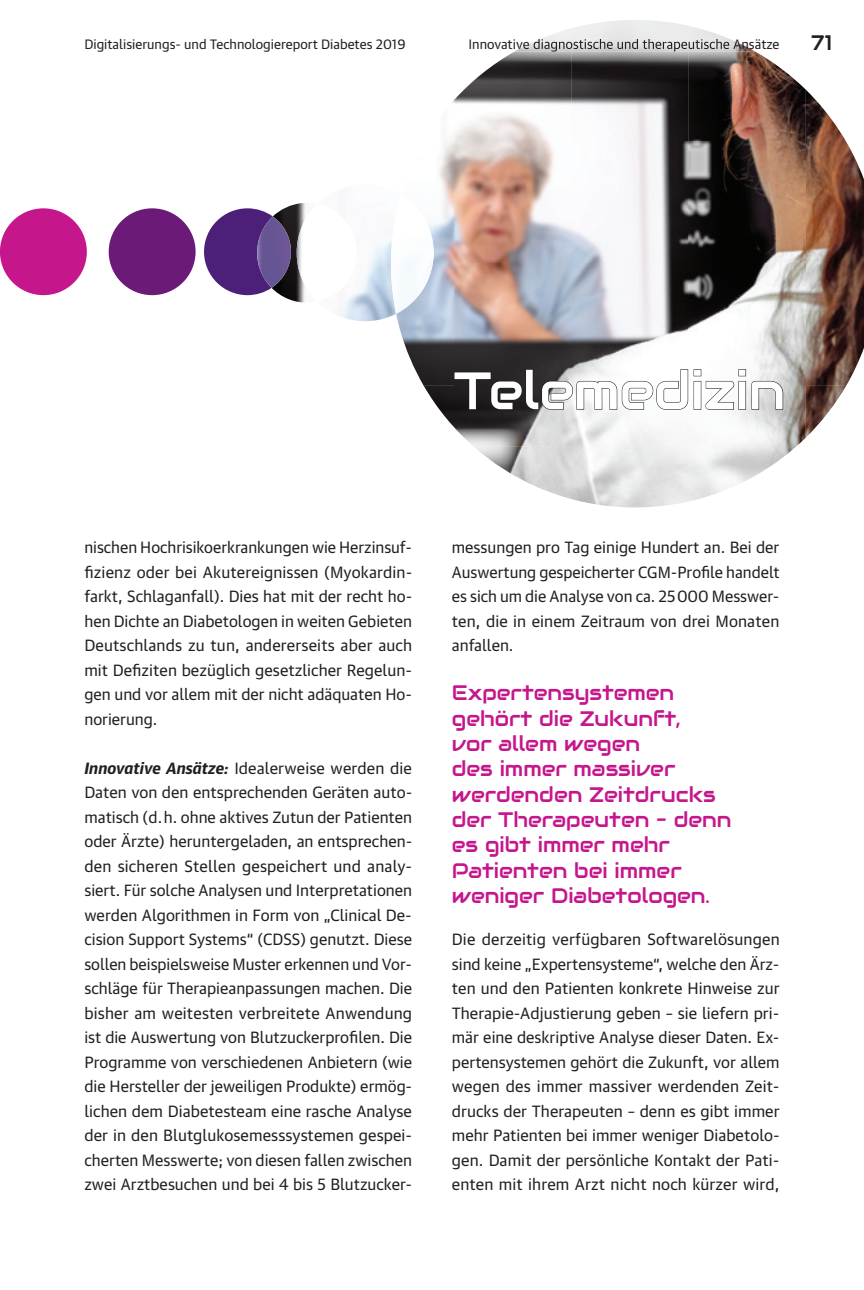
<style>
.page{position:relative;width:864px;height:1290px;background:#fff}
.page>*{position:absolute;margin:0;border:0;box-sizing:border-box;transform-origin:0 0}
.t1{font:52.5px "Audiowide";color:#fff}
.t2{font:21px/25.4px "Audiowide";color:#c5168c}
.t3{font:21px "Audiowide";color:#231f20}
.t4{font:15.75px/24.5px "Guardian Text Sans";color:#231f20;text-align:justify}
.t5{font:13.12px "Guardian Text Sans";color:#231f20}
.s1{font-weight:700;font-style:italic}
</style>
<div class="page">
<img style="left:454px;top:29px;width:117px;height:340px">
<img style="left:571px;top:20px;width:117px;height:349px">
<img style="left:688px;top:26px;width:117px;height:475px">
<img style="left:396px;top:100px;width:58px;height:285px">
<img style="left:805px;top:89px;width:58px;height:297px">
<img style="left:423px;top:385px;width:265px;height:62px">
<img style="left:805px;top:385px;width:40px;height:53px">
<img style="left:473px;top:446px;width:160px;height:61px">
<img style="left:514px;top:39px;width:241px;height:13px">
<img style="left:391px;top:244px;width:42px;height:70px">
<img style="left:273px;top:203px;width:33px;height:97px">
<img style="left:296px;top:253px;width:56px;height:49px">
<div style="left:0;top:208px;width:87px;height:87px;background:#c5168c;border-radius:50%"></div>
<div style="left:109px;top:208px;width:86px;height:87px;background:#6b1a78;border-radius:50%"></div>
<svg style="left:204px;top:208px;width:69px;height:87px"></svg>
<img style="left:257px;top:216px;width:34px;height:72px">
<svg style="left:453px;top:369px;width:330px;height:41px"></svg>
<p class="t5" style="left:84px;top:34px;width:322px">Digitalisierungs- und Technologiereport Diabetes 2019</p>
<h2 class="t3" style="left:811px;top:29px;width:22px">71</h2>
<h1 class="t1" style="left:453px;top:357px;width:333px">Telemedizin</h1>
<p class="t4" style="left:84px;top:533px;width:329px">nischen Hochrisikoerkrankungen wie Herzinsuf&shy;fizienz oder bei Akutereignissen (Myokardin&shy;farkt, Schlaganfall). Dies hat mit der recht ho&shy;hen Dichte an Diabetologen in weiten Gebieten Deutschlands zu tun, andererseits aber auch mit Defiziten bezüglich gesetzlicher Regelun&shy;gen und vor allem mit der nicht adäquaten Ho&shy;norierung.</p>
<p class="t4" style="left:84px;top:754px;width:329px"><span class="s1">Innovative Ansätze:</span> Idealerweise werden die Daten von den entsprechenden Geräten auto&shy;matisch (d. h. ohne aktives Zutun der Patienten oder Ärzte) heruntergeladen, an entsprechen&shy;den sicheren Stellen gespeichert und analy&shy;siert. Für solche Analysen und Interpretationen werden Algorithmen in Form von „Clinical De&shy;cision Support Systems“ (CDSS) genutzt. Diese sollen beispielsweise Muster erkennen und Vor&shy;schläge für Therapieanpassungen machen. Die bisher am weitesten verbreitete Anwendung ist die Auswertung von Blutzuckerprofilen. Die Programme von verschiedenen Anbietern (wie die Hersteller der jeweiligen Produkte) ermög&shy;lichen dem Diabetesteam eine rasche Analyse der in den Blutglukosemesssystemen gespei&shy;cherten Messwerte; von diesen fallen zwischen zwei Arztbesuchen und bei 4 bis 5 Blutzucker-</p>
<p class="t4" style="left:451px;top:533px;width:329px">messungen pro Tag einige Hundert an. Bei der Auswertung gespeicherter CGM-Profile handelt es sich um die Analyse von ca. 25 000 Messwer&shy;ten, die in einem Zeitraum von drei Monaten anfallen.</p>
<h2 class="t2" style="left:451px;top:680px;width:281px">Expertensystemen gehört die Zukunft,<br>vor allem wegen<br>des immer massiver werdenden Zeitdrucks der Therapeuten – denn es gibt immer mehr<br>Patienten bei immer weniger Diabetologen.</h2>
<p class="t4" style="left:451px;top:925px;width:329px">Die derzeitig verfügbaren Softwarelösungen sind keine „Expertensysteme“, welche den Ärz&shy;ten und den Patienten konkrete Hinweise zur Therapie-Adjustierung geben – sie liefern pri&shy;mär eine deskriptive Analyse dieser Daten. Ex&shy;pertensystemen gehört die Zukunft, vor allem wegen des immer massiver werdenden Zeit&shy;drucks der Therapeuten – denn es gibt immer mehr Patienten bei immer weniger Diabetolo&shy;gen. Damit der persönliche Kontakt der Pati&shy;enten mit ihrem Arzt nicht noch kürzer wird,</p>
</div>
